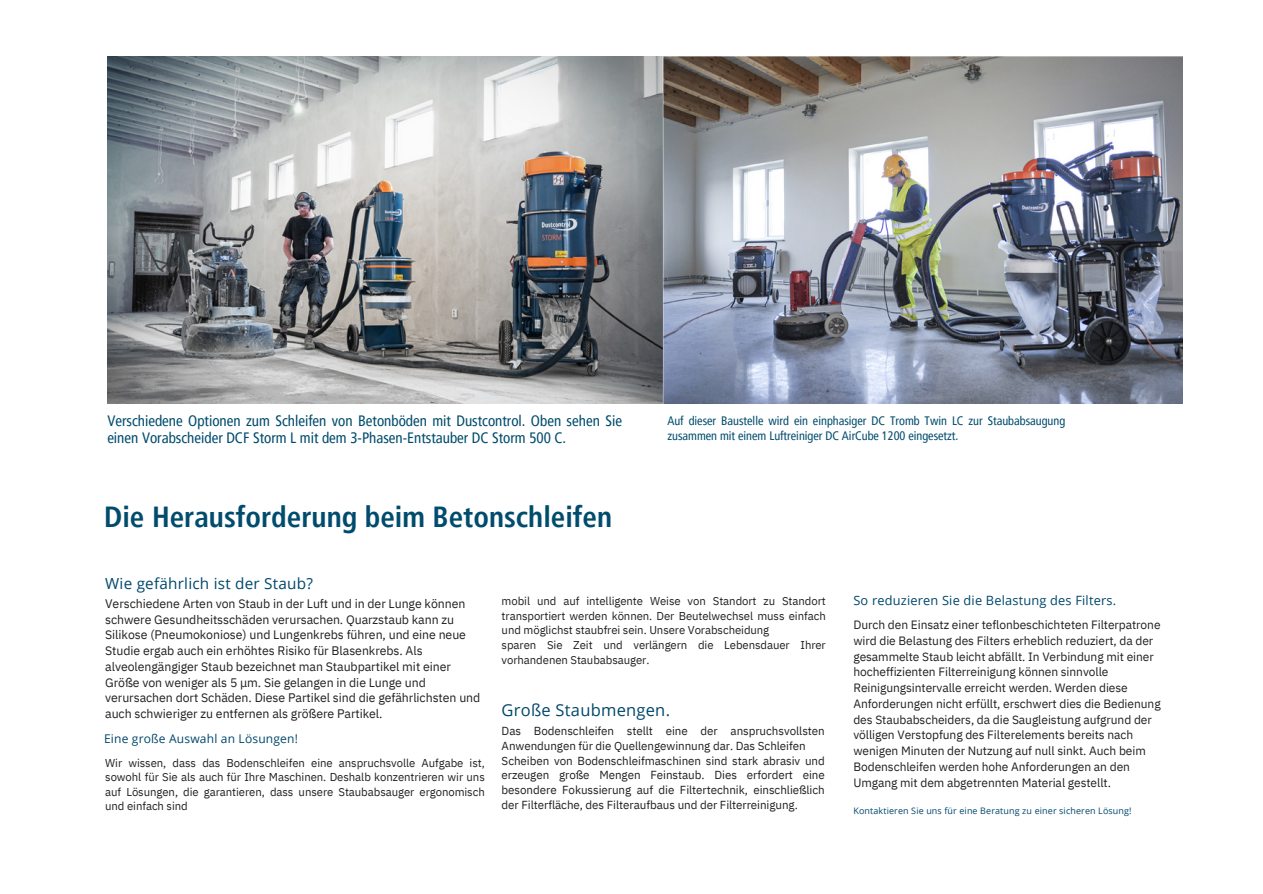
<style>
.page{position:relative;width:1263px;height:894px;background:#fff}
.page>*{position:absolute;margin:0;border:0;box-sizing:border-box;transform-origin:0 0}
.t1{font:700 condensed 29.1px "Frutiger LT Pro";color:#004c6d}
.t2{font:16.5px "Open Sans";letter-spacing:.015em;color:#00476c}
.t3{font:15.3px "Open Sans";letter-spacing:.015em;color:#00476c}
.t4{font:condensed 15px/16.8px "Frutiger LT Pro";color:#004c6d}
.t5{font:12.75px "Open Sans";letter-spacing:.015em;color:#00476c}
.t6{font:12.3px/15.8px "IBM Plex Sans";letter-spacing:-.005em;color:#231f20}
.t7{font:condensed 12.3px/14.5px "Frutiger LT Pro";color:#004c6d}
.t8{font:12px/15.8px "IBM Plex Sans";letter-spacing:-.005em;color:#231f20}
.t9{font:12px "Open Sans";letter-spacing:.015em;color:#00476c}
.t10{font:11.55px/14.5px "IBM Plex Sans";letter-spacing:-.005em;color:#231f20}
.t11{font:11.4px/14.5px "IBM Plex Sans";letter-spacing:-.005em;color:#231f20;text-align:justify}
.t12{font:9px "Open Sans";letter-spacing:.015em;color:#00476c}
</style>
<div class="page">
<img style="left:107px;top:56px;width:1076px;height:347px">
<p class="t4" style="left:107px;top:412px;width:516px">Verschiedene Optionen zum Schleifen von Betonböden mit Dustcontrol. Oben sehen Sie einen Vorabscheider DCF Storm L mit dem 3-Phasen-Entstauber DC Storm 500 C.</p>
<p class="t7" style="left:667px;top:413px;width:399px">Auf dieser Baustelle wird ein einphasiger DC Tromb Twin LC zur Staubabsaugung zusammen mit einem Luftreiniger DC AirCube 1200 eingesetzt.</p>
<p class="t1" style="left:104px;top:498px;width:509px">Die Herausforderung beim Betonschleifen</p>
<p class="t3" style="left:105px;top:572px;width:209px">Wie gefährlich ist der Staub?</p>
<p class="t6" style="left:105px;top:595px;width:362px">Verschiedene Arten von Staub in der Luft und in der Lunge können</p>
<p class="t5" style="left:853px;top:591px;width:264px">So reduzieren Sie die Belastung des Filters.</p>
<p class="t6" style="left:105px;top:611px;width:377px">schwere Gesundheitsschäden verursachen. Quarzstaub kann zu Silikose (Pneumokoniose) und Lungenkrebs führen, und eine neue Studie ergab auch ein erhöhtes Risiko für Blasenkrebs. Als alveolengängiger Staub bezeichnet man Staubpartikel mit einer Größe von weniger als 5 μm. Sie gelangen in die Lunge und verursachen dort Schäden. Diese Partikel sind die gefährlichsten und auch schwieriger zu entfernen als größere Partikel.</p>
<p class="t11" style="left:105px;top:754px;width:381px">Wir wissen, dass das Bodenschleifen eine anspruchsvolle Aufgabe ist, sowohl für Sie als auch für Ihre Maschinen. Deshalb konzentrieren wir uns auf Lösungen, die garantieren, dass unsere Staubabsauger ergonomisch und einfach sind</p>
<p class="t11" style="left:502px;top:593px;width:326px">mobil und auf intelligente Weise von Standort zu Standort transportiert werden können. Der Beutelwechsel muss einfach und möglichst staubfrei sein. Unsere Vorabscheidung</p>
<p class="t11" style="left:502px;top:637px;width:326px">sparen Sie Zeit und verlängern die Lebensdauer Ihrer vorhandenen Staubabsauger.</p>
<p class="t8" style="left:853px;top:616px;width:309px">Durch den Einsatz einer teflonbeschichteten Filterpatrone wird die Belastung des Filters erheblich reduziert, da der gesammelte Staub leicht abfällt. In Verbindung mit einer hocheffizienten Filterreinigung können sinnvolle Reinigungsintervalle erreicht werden. Werden diese Anforderungen nicht erfüllt, erschwert dies die Bedienung des Staubabscheiders, da die Saugleistung aufgrund der völligen Verstopfung des Filterelements bereits nach wenigen Minuten der Nutzung auf null sinkt. Auch beim Bodenschleifen werden hohe Anforderungen an den Umgang mit dem abgetrennten Material gestellt.</p>
<p class="t12" style="left:853px;top:804px;width:280px">Kontaktieren Sie uns für eine Beratung zu einer sicheren Lösung!</p>
<p class="t2" style="left:502px;top:698px;width:170px">Große Staubmengen.</p>
<p class="t10" style="left:502px;top:723px;width:325px">Das Bodenschleifen stellt eine der anspruchsvollsten<br>Anwendungen für die Quellengewinnung dar. Das Schleifen</p>
<p class="t10" style="left:502px;top:752px;width:325px;text-align:justify">Scheiben von Bodenschleifmaschinen sind stark abrasiv und erzeugen große Mengen Feinstaub. Dies erfordert eine besondere Fokussierung auf die Filtertechnik, einschließlich der Filterfläche, des Filteraufbaus und der Filterreinigung.</p>
<p class="t9" style="left:104px;top:730px;width:195px">Eine große Auswahl an Lösungen!</p>
</div>
